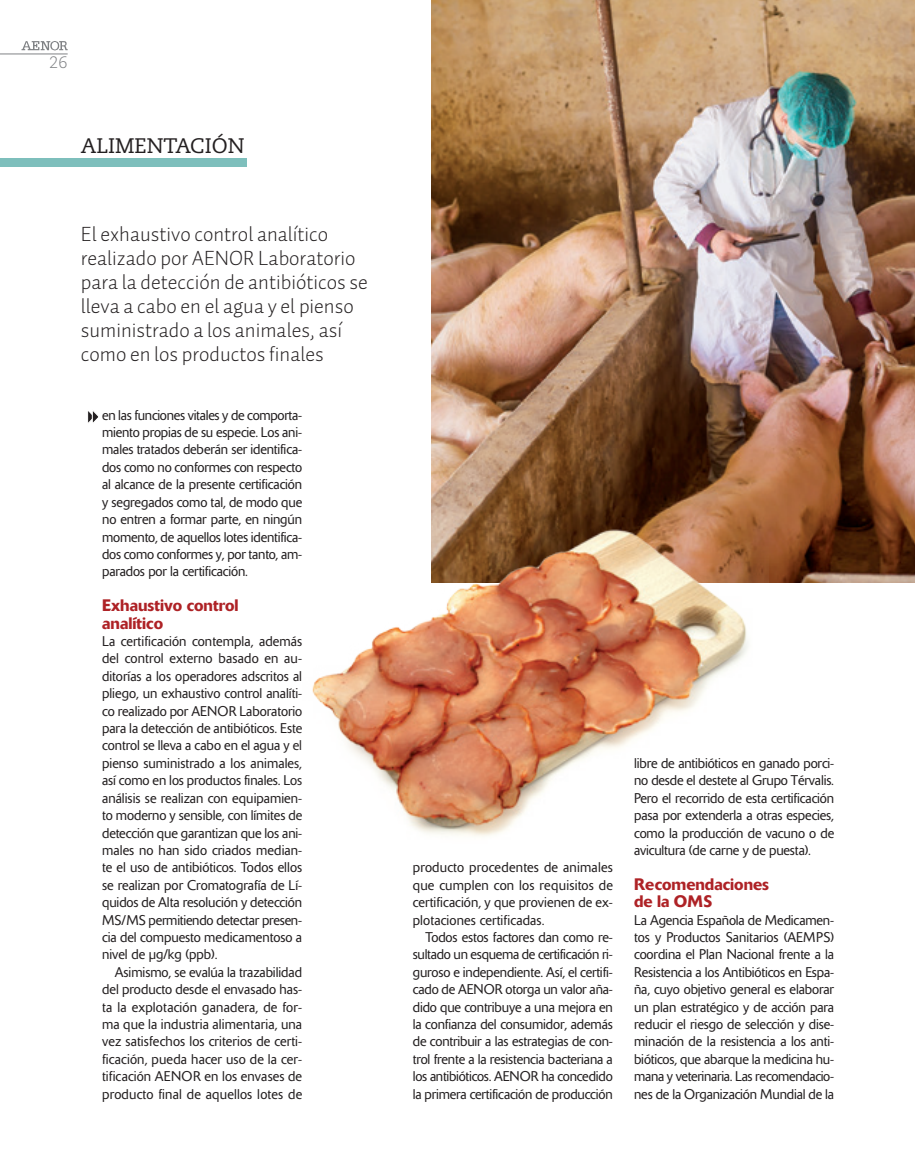
<style>
.page{position:relative;width:915px;height:1170px;background:#fff}
.page>*{position:absolute;margin:0;border:0;box-sizing:border-box;transform-origin:0 0}
._05_SUMARIO_TEMAS{font:21px/24px "Auto 1 Light LF";color:#231f20}
.t1{font:21px "Caecilia LT Std";color:#231f20}
._04_LADILLO{font:500 16.5px/17.4px "Delta";color:#ae2226}
.t2{font:300 16.5px "Caecilia LT Std";color:#808285}
._04_TEXTO_CORRIDO{font:300 13.95px/17.4px "Delta";letter-spacing:-.005em;color:#231f20;text-align:justify}
</style>
<div class="page">
<hr style="left:0;top:54px;width:68px;height:1px;background:#808285">
<svg style="left:22px;top:41px;width:46px;height:10px"></svg>
<img style="left:432px;top:0;width:482px;height:583px">
<div style="left:0;top:158px;width:247px;height:9px;background:#7ebfbc"></div>
<img style="left:312px;top:506px;width:455px;height:331px">
<svg style="left:88px;top:411px;width:10px;height:12px"></svg>
<p class="t2" style="left:49px;top:53px;width:20px">26</p>
<p class="t1" style="left:81px;top:133px;width:165px">ALIMENTACIÓN</p>
<p class="_05_SUMARIO_TEMAS" style="left:81px;top:222px;width:288px">El exhaustivo control analítico realizado por AENOR Laboratorio para la detección de antibióticos se lleva a cabo en el agua y el pienso suministrado a los animales, así como en los productos finales</p>
<p class="_04_TEXTO_CORRIDO" style="left:102px;top:406px;width:201px">en las funciones vitales y de comporta&shy;miento propias de su especie. Los ani&shy;males tratados deberán ser identifica&shy;dos como no conformes con respecto al alcance de la presente certificación y segregados como tal, de modo que no entren a formar parte, en ningún momento, de aquellos lotes identifica&shy;dos como conformes y, por tanto, am&shy;parados por la certificación.</p>
<p class="_04_LADILLO" style="left:102px;top:596px;width:138px">Exhaustivo control analítico</p>
<p class="_04_TEXTO_CORRIDO" style="left:102px;top:632px;width:201px">La certificación contempla, además del control externo basado en au&shy;ditorías a los operadores adscritos al pliego, un exhaustivo control analíti&shy;co realizado por AENOR Laboratorio para la detección de antibióticos. Este control se lleva a cabo en el agua y el pienso suministrado a los animales, así como en los productos finales. Los análisis se realizan con equipamien&shy;to moderno y sensible, con límites de detección que garantizan que los ani&shy;males no han sido criados median&shy;te el uso de antibióticos. Todos ellos se realizan por Cromatografía de Lí&shy;quidos de Alta resolución y detección MS/MS permitiendo detectar presen&shy;cia del compuesto medicamentoso a nivel de µg/kg (ppb).</p>
<p class="_04_TEXTO_CORRIDO" style="left:102px;top:963px;width:201px;text-indent:13px">Asimismo, se evalúa la trazabilidad del producto desde el envasado has&shy;ta la explotación ganadera, de for&shy;ma que la industria alimentaria, una vez satisfechos los criterios de certi&shy;ficación, pueda hacer uso de la cer&shy;tificación AENOR en los envases de producto final de aquellos lotes de</p>
<p class="_04_TEXTO_CORRIDO" style="left:412px;top:858px;width:201px">producto procedentes de animales que cumplen con los requisitos de certificación, y que provienen de ex&shy;plotaciones certificadas.</p>
<p class="_04_TEXTO_CORRIDO" style="left:412px;top:928px;width:201px;text-indent:13px">Todos estos factores dan como re&shy;sultado un esquema de certificación ri&shy;guroso e independiente. Así, el certifi&shy;cado de AENOR otorga un valor aña&shy;dido que contribuye a una mejora en la confianza del consumidor, además de contribuir a las estrategias de con&shy;trol frente a la resistencia bacteriana a los antibióticos. AENOR ha concedido la primera certificación de producción</p>
<p class="_04_TEXTO_CORRIDO" style="left:634px;top:754px;width:201px">libre de antibióticos en ganado porci&shy;no desde el destete al Grupo Térvalis.<br>Pero el recorrido de esta certificación pasa por extenderla a otras especies, como la producción de vacuno o de avicultura (de carne y de puesta).</p>
<p class="_04_LADILLO" style="left:634px;top:875px;width:136px">Recomendaciones de la OMS</p>
<p class="_04_TEXTO_CORRIDO" style="left:634px;top:911px;width:201px">La Agencia Española de Medicamen&shy;tos y Productos Sanitarios (AEMPS) coordina el Plan Nacional frente a la Resistencia a los Antibióticos en Espa&shy;ña, cuyo objetivo general es elaborar un plan estratégico y de acción para reducir el riesgo de selección y dise&shy;minación de la resistencia a los anti&shy;bióticos, que abarque la medicina hu&shy;mana y veterinaria. Las recomendacio&shy;nes de la Organización Mundial de la</p>
</div>
